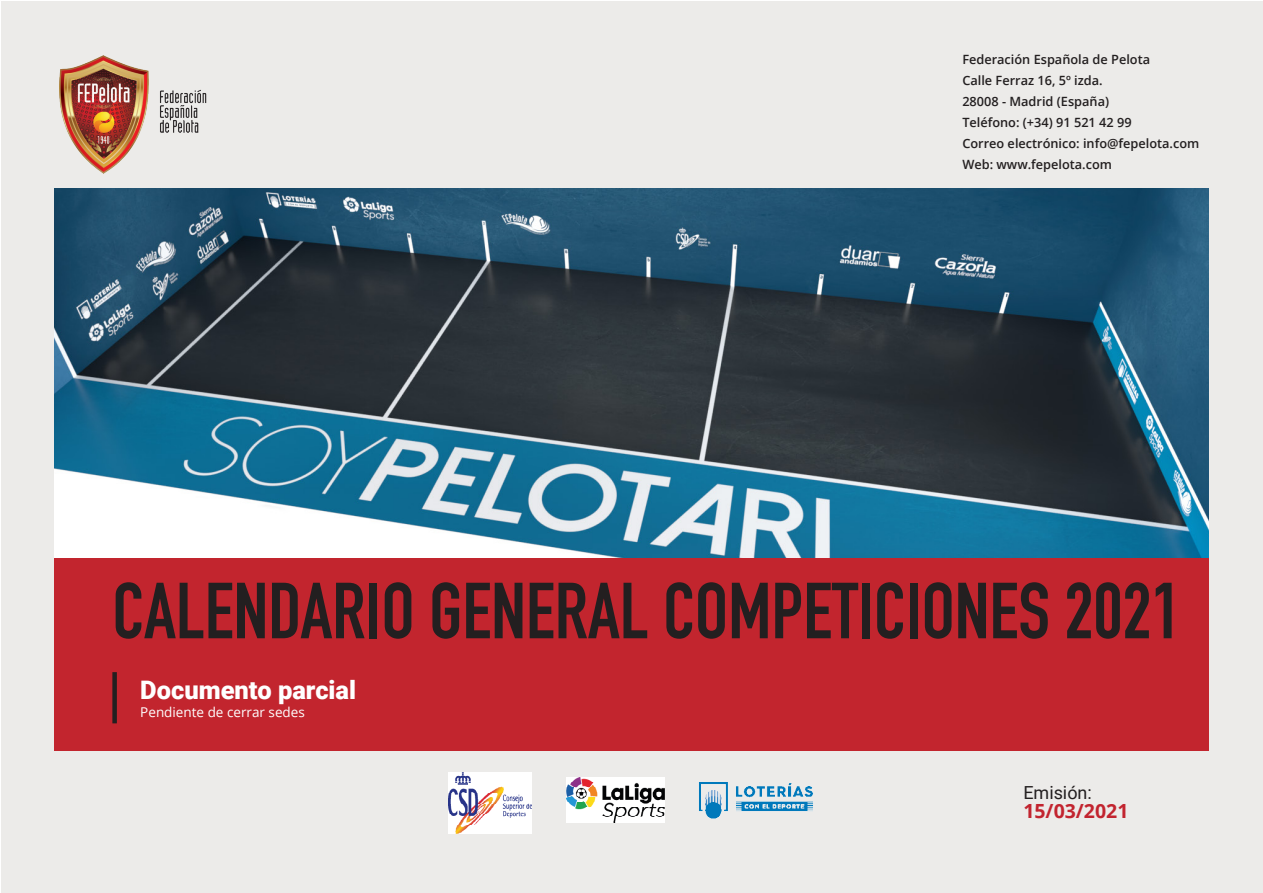
<style>
.page{position:relative;width:1263px;height:893px;background:#fff}
.page>*{position:absolute;margin:0;border:0;box-sizing:border-box;transform-origin:0 0}
.Encabezado_de_portad{font:700 78px "DIN Condensed";color:#231f20}
.Subencabezado_de_por{font:900 25.5px "Roboto";color:#fff}
.Texto_azul__Alinear{font:700 19.5px "Open Sans";color:#c2242f}
.Encabezado_de_secció{font:18px "Roboto";color:#231f20}
.Texto_de_identificac{font:13.5px "Open Sans";color:#fff}
.Dirección_superior_d{font:600 12.75px "Open Sans";color:#231f20}
</style>
<div class="page">
<div style="left:1px;top:2px;width:1262px;height:891px;background:#ecebe9"></div>
<img style="left:59px;top:55px;width:148px;height:118px">
<img style="left:54px;top:188px;width:1155px;height:370px">
<div style="left:54px;top:558px;width:1155px;height:192px;background:#c2252e"></div>
<div style="left:112px;top:672px;width:5px;height:51px;background:#231f20"></div>
<img style="left:567px;top:778px;width:97px;height:45px">
<img style="left:699px;top:782px;width:114px;height:36px">
<img style="left:449px;top:772px;width:83px;height:61px">
<p class="Dirección_superior_d" style="left:962px;top:50px;width:189px">Federación Española de Pelota</p>
<p class="Dirección_superior_d" style="left:962px;top:71px;width:142px">Calle Ferraz 16, 5º izda.</p>
<p class="Dirección_superior_d" style="left:962px;top:92px;width:148px">28008 - Madrid (España)</p>
<p class="Dirección_superior_d" style="left:962px;top:113px;width:171px">Teléfono: (+34) 91 521 42 99</p>
<p class="Dirección_superior_d" style="left:962px;top:134px;width:239px">Correo electrónico: info@fepelota.com</p>
<p class="Dirección_superior_d" style="left:962px;top:155px;width:151px">Web: www.fepelota.com</p>
<p class="Encabezado_de_portad" style="left:112px;top:558px;width:1070px">CALENDARIO GENERAL COMPETICIONES 2021</p>
<p class="Subencabezado_de_por" style="left:140px;top:672px;width:217px">Documento parcial</p>
<p class="Texto_de_identificac" style="left:140px;top:702px;width:166px">Pendiente de cerrar sedes</p>
<p class="Encabezado_de_secció" style="left:1023px;top:780px;width:70px">Emisión:</p>
<p class="Texto_azul__Alinear" style="left:1023px;top:797px;width:107px">15/03/2021</p>
</div>
